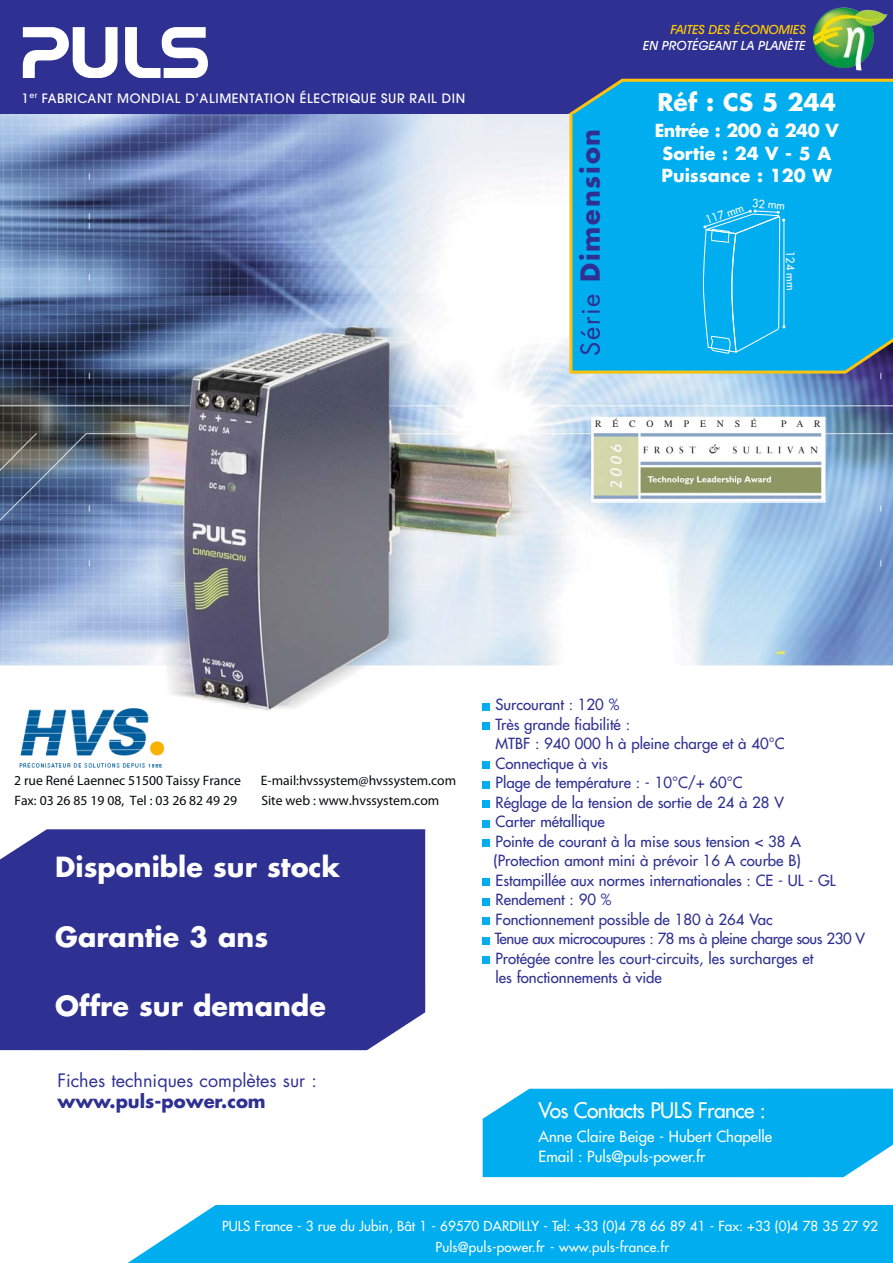
<style>
.page{position:relative;width:893px;height:1263px;background:#fff}
.page>*{position:absolute;margin:0;border:0;box-sizing:border-box;transform-origin:0 0}
.t1{font:700 27px "Futura";color:#fff}
.t2{font:700 25.5px "Futura";letter-spacing:.07em;color:#2e3092}
.t3{font:700 23.7px "Futura";color:#fff}
.t4{font:21px "Futura";letter-spacing:-.03em;color:#fff}
.t5{font:18px "Futura";color:#2e3092}
.t6{font:700 18px "Futura";color:#2e3092}
.t7{font:700 17.55px/22.8px "Futura";color:#fff;text-align:center}
.t8{font:15px/19.5px "Futura";color:#2e3092}
.t9{font:15px/20.4px "Futura";color:#fff}
.t10{font:13.65px/20px "Arial PL";color:#040909}
.t11{font:13.5px/21px "Futura";color:#fff;text-align:center}
.t12{font:500 12.9px "Avant Garde";letter-spacing:.05em;color:#fff}
.t13{font:italic 500 12.75px "Avant Garde IT Cby BT";color:#fff}
.t14{font:italic 500 12.75px "Avant Garde IT Cby BT";color:#ffcb04}
.t15{font:11.1px "Futura";color:#fff}
.t16{font:9.75px "Times";letter-spacing:1.1em;color:#231f20}
.s1{font-weight:400}
</style>
<div class="page">
<img style="left:0;top:114px;width:893px;height:675px">
<div style="left:482px;top:957px;width:7px;height:7px;background:#00aeef"></div>
<div style="left:482px;top:937px;width:7px;height:7px;background:#00aeef"></div>
<div style="left:482px;top:918px;width:7px;height:7px;background:#00aeef"></div>
<div style="left:482px;top:898px;width:7px;height:7px;background:#00aeef"></div>
<div style="left:482px;top:879px;width:7px;height:7px;background:#00aeef"></div>
<div style="left:482px;top:840px;width:7px;height:7px;background:#00aeef"></div>
<div style="left:482px;top:820px;width:7px;height:7px;background:#00aeef"></div>
<div style="left:482px;top:801px;width:7px;height:7px;background:#00aeef"></div>
<div style="left:482px;top:781px;width:7px;height:7px;background:#00aeef"></div>
<div style="left:482px;top:762px;width:7px;height:7px;background:#00aeef"></div>
<div style="left:482px;top:723px;width:7px;height:7px;background:#00aeef"></div>
<div style="left:482px;top:703px;width:7px;height:7px;background:#00aeef"></div>
<div style="left:483px;top:1089px;width:410px;height:88px;background:#00aeef"></div>
<div style="left:0;top:0;width:893px;height:27px;background:#2e3092"></div>
<svg style="left:0;top:27px;width:893px;height:87px;background:#394fa0"></svg>
<div style="left:568px;top:111px;width:325px;height:264px;background:#00aeef"></div>
<div style="left:593px;top:418px;width:231px;height:83px;background:#fff"></div>
<img style="left:594px;top:433px;width:228px;height:66px">
<div style="left:591px;top:417px;width:234px;height:86px;border:2px solid #fff"></div>
<div style="left:0;top:829px;width:425px;height:221px;background:#2e3092"></div>
<img style="left:839px;top:14px;width:48px;height:56px">
<div style="left:128px;top:1205px;width:765px;height:58px;background:#00aeef"></div>
<img style="left:19px;top:704px;width:148px;height:64px">
<p class="t12" style="left:22px;top:93px;width:445px">1<sup>er</sup> FABRICANT MONDIAL D’ALIMENTATION ÉLECTRIQUE SUR RAIL DIN</p>
<h2 class="t2" style="left:578px;top:356px;width:228px;rotate:-90deg"><span class="s1">Série</span> Dimension</h2>
<p class="t14" style="left:671px;top:25px;width:136px">FAITES DES ÉCONOMIES</p>
<p class="t13" style="left:643px;top:41px;width:164px">EN PROTÉGEANT LA PLANÈTE</p>
<h3 class="t3" style="left:657px;top:91px;width:180px">Réf : CS 5 244</h3>
<p class="t7" style="left:655px;top:120px;width:186px">Entrée : 200 à 240 V<br>Sortie : 24 V - 5 A<br>Puissance : 120 W</p>
<p class="t15" style="left:704px;top:215px;width:41px;rotate:-20deg">117 mm</p>
<p class="t15" style="left:752px;top:198px;width:35px;rotate:4deg">32 mm</p>
<p class="t15" style="left:796px;top:251px;width:41px;rotate:89deg">124 mm</p>
<p class="t16" style="left:595px;top:420px;width:163px">RÉCOMPENSÉ</p>
<p class="t16" style="left:781px;top:420px;width:41px">PAR</p>
<p class="t10" style="left:14px;top:770px;width:228px">2 rue René Laennec 51500 Taissy France<br>Fax: 03 26 85 19 08, Tel : 03 26 82 49 29</p>
<p class="t10" style="left:261px;top:771px;width:197px;line-height:19.4px">E-mail:hvssystem@hvssystem.com<br>Site web : www.hvssystem.com</p>
<h1 class="t1" style="left:55px;top:855px;width:286px">Disponible sur stock</h1>
<h1 class="t1" style="left:55px;top:924px;width:214px">Garantie 3 ans</h1>
<h1 class="t1" style="left:55px;top:994px;width:272px">Offre sur demande</h1>
<p class="t8" style="left:493px;top:696px;width:373px">Surcourant : 120 %<br>Très grande fiabilité :<br>MTBF : 940 000 h à pleine charge et à 40°C<br>Connectique à vis<br>Plage de température : - 10°C/+ 60°C<br>Réglage de la tension de sortie de 24 à 28 V<br>Carter métallique<br>Pointe de courant à la mise sous tension &lt; 38 A (Protection amont mini à prévoir 16 A courbe B)<br>Estampillée aux normes internationales : CE - UL - GL Rendement : 90 %<br>Fonctionnement possible de 180 à 264 Vac<br>Tenue aux microcoupures : 78 ms à pleine charge sous 230 V Protégée contre les court-circuits, les surcharges et<br>les fonctionnements à vide</p>
<p class="t5" style="left:57px;top:1072px;width:261px">Fiches techniques complètes sur :</p>
<p class="t6" style="left:57px;top:1093px;width:210px">www.puls-power.com</p>
<h3 class="t4" style="left:539px;top:1100px;width:229px">Vos Contacts PULS France :</h3>
<p class="t9" style="left:539px;top:1127px;width:235px">Anne Claire Beige - Hubert Chapelle<br>Email : Puls@puls-power.fr</p>
<p class="t11" style="left:222px;top:1216px;width:657px">PULS France - 3 rue du Jubin, Bât 1 - 69570 DARDILLY - Tel: +33 (0)4 78 66 89 41 - Fax: +33 (0)4 78 35 27 92<br>Puls@puls-power.fr - www.puls-france.fr</p>
</div>
